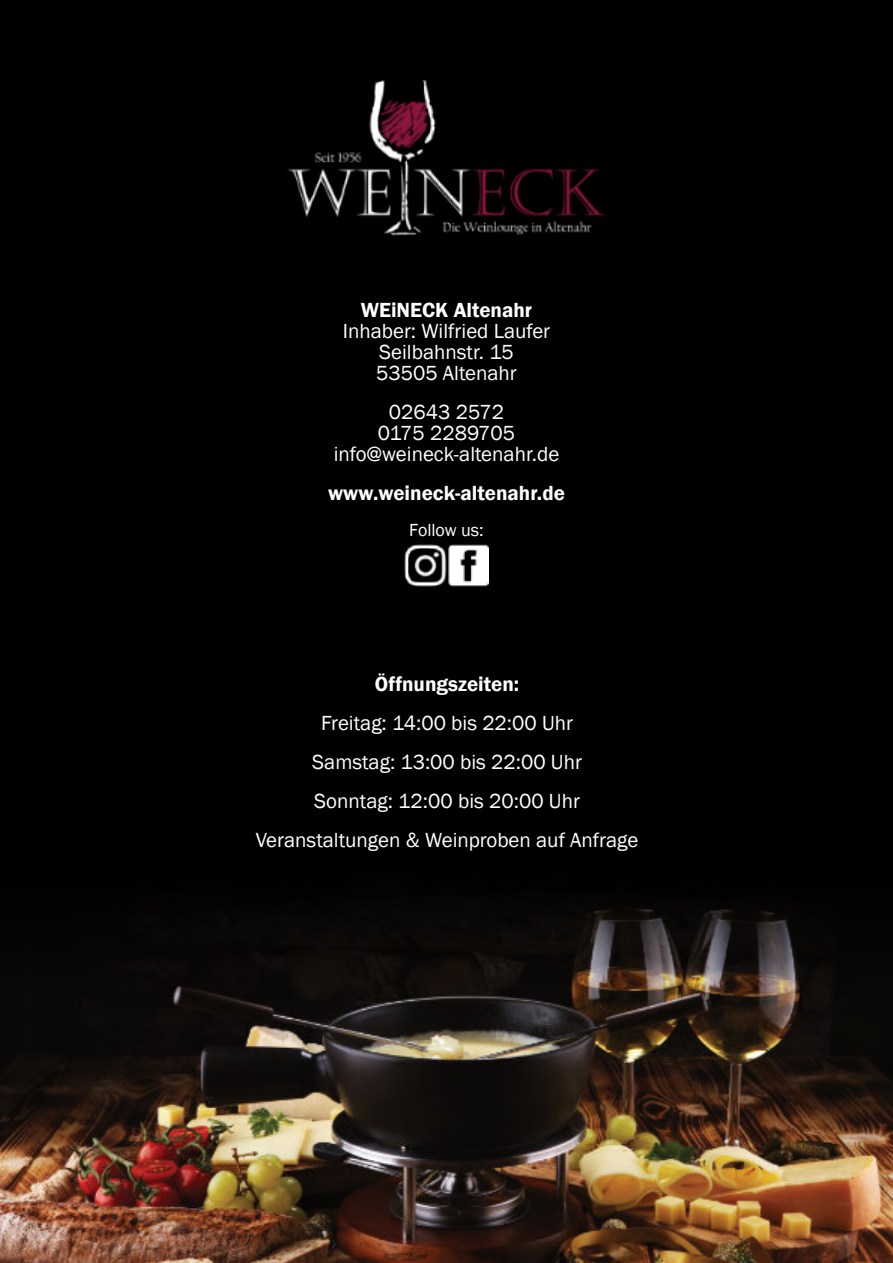
<style>
.page{position:relative;width:893px;height:1263px;background:#fff}
.page>*{position:absolute;margin:0;border:0;box-sizing:border-box;transform-origin:0 0}
.t1{font:21px/21px "Franklin Gothic";color:#fff;text-align:center}
.t2{font:600 21px "Franklin Gothic";color:#fff}
.t3{font:18px "Franklin Gothic";color:#fff}
</style>
<div class="page">
<div style="left:0;top:0;width:893px;height:1096px;background:#000"></div>
<img style="left:288px;top:81px;width:317px;height:154px">
<img style="left:0;top:907px;width:893px;height:356px">
<img style="left:404px;top:544px;width:84px;height:43px">
<p class="t2" style="left:361px;top:302px;width:173px">WEiNECK Altenahr</p>
<p class="t1" style="left:343px;top:322px;width:209px">Inhaber: Wilfried Laufer<br>Seilbahnstr. 15<br>53505 Altenahr</p>
<p class="t1" style="left:334px;top:403px;width:227px">02643 2572<br>0175 2289705 info@weineck-altenahr.de</p>
<p class="t2" style="left:328px;top:485px;width:238px">www.weineck-altenahr.de</p>
<p class="t3" style="left:409px;top:523px;width:76px">Follow us:</p>
<p class="t2" style="left:375px;top:676px;width:146px">Öffnungszeiten:</p>
<p class="t1" style="left:256px;top:705px;width:384px;line-height:39px">Freitag: 14:00 bis 22:00 Uhr<br>Samstag: 13:00 bis 22:00 Uhr<br>Sonntag: 12:00 bis 20:00 Uhr<br>Veranstaltungen &amp; Weinproben auf Anfrage</p>
</div>
